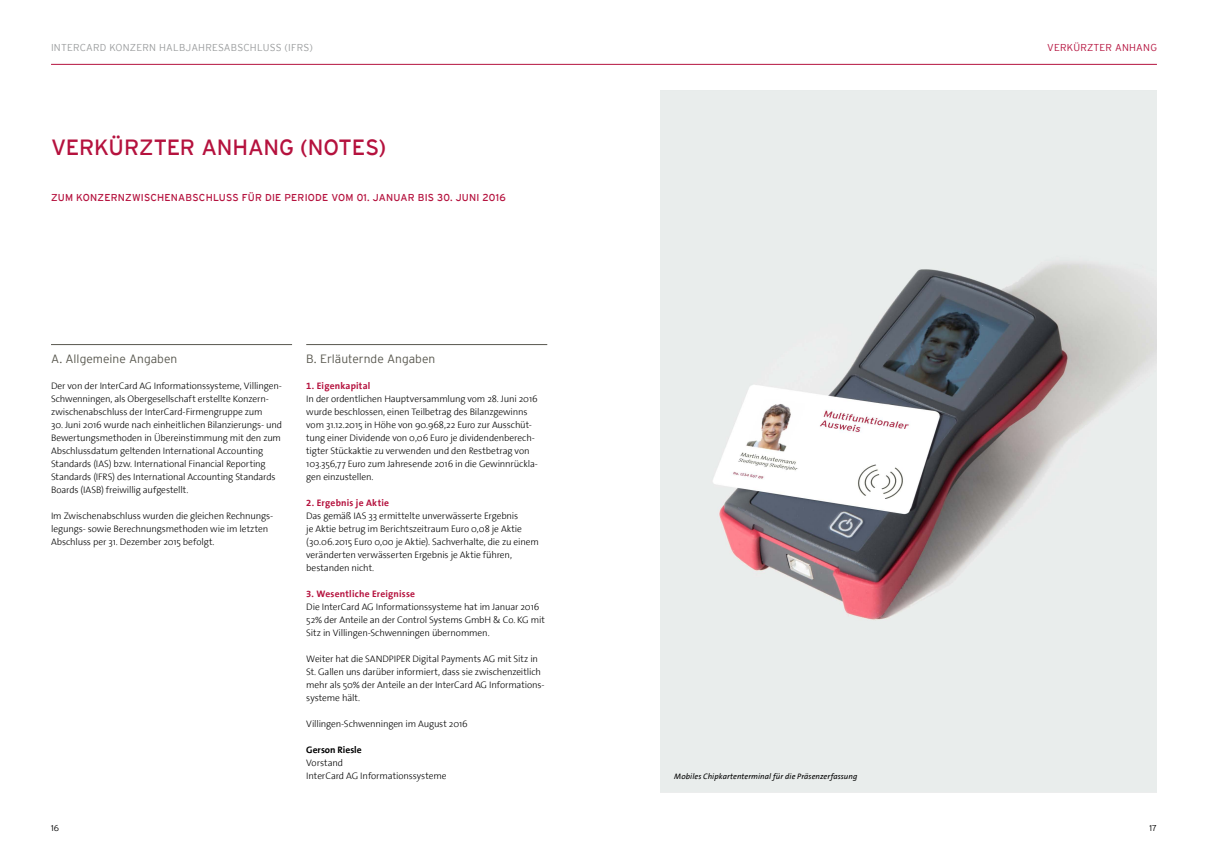
<style>
.page{position:relative;width:1208px;height:859px;background:#fff}
.page>*{position:absolute;margin:0;border:0;box-sizing:border-box;transform-origin:0 0}
.t1{font:22px "Interstate";letter-spacing:-.01em;color:#b5123e}
.t2{font:300 12px "Interstate";color:#58574e}
.t3{font:10px "Interstate";letter-spacing:.02em;color:#b5123e}
.t4{font:300 10px "Interstate";letter-spacing:.02em;color:#9c9e9f}
.t5{font:300 10px "Interstate";letter-spacing:.02em;color:#b5123e}
.t6{font:300 9.5px/13px "The Sans";letter-spacing:-.015em;color:#000}
.t7{font:700 9.5px "The Sans B7";letter-spacing:.02em;color:#b5123e}
.t8{font:700 9.5px "The Sans B7";color:#000}
.t9{font:300 8.5px "Interstate";color:#000}
.t10{font:italic 8px "The Sans";letter-spacing:.01em;color:#000}
</style>
<div class="page">
<img style="left:660px;top:90px;width:497px;height:702px">
<hr style="left:51px;top:64px;width:1106px;height:1px;background:#b5123e">
<hr style="left:51px;top:344px;width:241px;height:1px;background:#58574e">
<hr style="left:306px;top:344px;width:241px;height:1px;background:#58574e">
<p class="t4" style="left:51px;top:42px;width:123px">INTERCARD KONZERN Halb</p>
<p class="t4" style="left:185px;top:42px;width:129px">JAHRESABSCHLUSS (IFRS)</p>
<p class="t5" style="left:1047px;top:42px;width:15px">Verkürzter</p>
<p class="t5" style="left:1115px;top:42px;width:43px">ANHANG</p>
<h1 class="t1" style="left:51px;top:135px;width:337px">VERKÜ RZTER ANHANG (NOTES)</h1>
<p class="t3" style="left:51px;top:192px;width:456px">ZUM KONZERNZWISCH ENABSCH LUSS FÜR DIE PERIODE VOM 01. JANUAR BIS 30. JUNI 2016</p>
<p class="t2" style="left:51px;top:352px;width:128px">A. Allgemeine Angaben</p>
<p class="t6" style="left:51px;top:380px;width:232px">Der von der InterCard AG Informationssysteme, Villingen-<br>Schwenningen, als Obergesellschaft erstellte Konzern&shy;zwischenabschluss der InterCard-Firmengruppe zum</p>
<p class="t6" style="left:51px;top:419px;width:233px">30. Juni 2016 wurde nach einheitlichen Bilanzierungs- und Bewertungsmethoden in Übereinstimmung mit den zum Abschlussdatum geltenden International Accounting Standards (IAS) bzw. International Financial Reporting Standards (IFRS) des International Accounting Standards Boards (IASB) freiwillig aufgestellt.</p>
<p class="t6" style="left:51px;top:510px;width:224px">Im Zwischenabschluss wurden die gleichen Rechnungs&shy;legungs- sowie Berechnungsmethoden wie im letzten<br>Abschluss per 31. Dezember 2015 befolgt.</p>
<p class="t2" style="left:306px;top:352px;width:131px">B. Erläuternde Angaben</p>
<p class="t7" style="left:306px;top:380px;width:66px">1. Eigenkapital</p>
<p class="t6" style="left:306px;top:393px;width:233px">In der ordentlichen Hauptversammlung vom 28. Juni 2016 wurde beschlossen, einen Teilbetrag des Bilanzgewinns vom 31.12.2015 in Höhe von 90.968,22 Euro zur Ausschüt&shy;tung einer Dividende von 0,06 Euro je dividendenberech&shy;tigter Stückaktie zu verwenden und den Restbetrag von 103.356,77 Euro zum Jahresende 2016 in die Gewinnrückla&shy;gen einzustellen.</p>
<p class="t7" style="left:306px;top:497px;width:84px">2. Ergebnis je Aktie</p>
<p class="t6" style="left:306px;top:510px;width:234px">Das gemäß IAS 33 ermittelte unverwässerte Ergebnis<br>je Aktie betrug im Berichtszeitraum Euro 0,08 je Aktie (30.06.2015 Euro 0,00 je Aktie). Sachverhalte, die zu einem veränderten verwässerten Ergebnis je Aktie führen, bestanden nicht.</p>
<p class="t7" style="left:306px;top:588px;width:110px">3. Wesentliche Ereignisse</p>
<p class="t6" style="left:306px;top:601px;width:240px">Die InterCard AG Informationssysteme hat im Januar 2016<br>52% der Anteile an der Control Systems GmbH &amp; Co. KG mit<br>Sitz in Villingen-Schwenningen übernommen.</p>
<p class="t6" style="left:306px;top:653px;width:240px">Weiter hat die SANDPIPER Digital Payments AG mit Sitz in St. Gallen uns darüber informiert, dass sie zwischenzeitlich mehr als 50% der Anteile an der InterCard AG Informations&shy;systeme hält.</p>
<p class="t6" style="left:306px;top:718px;width:163px">Villingen-Schwenningen im August 2016</p>
<p class="t8" style="left:306px;top:744px;width:57px">Gerson Riesle</p>
<p class="t6" style="left:306px;top:757px;width:142px">Vorstand<br>InterCard AG Informationssysteme</p>
<p class="t10" style="left:674px;top:772px;width:184px">Mobiles Chipkartenterminal für die Präsenzerfassung</p>
<p class="t9" style="left:51px;top:823px;width:9px">16</p>
<p class="t9" style="left:1149px;top:823px;width:9px">17</p>
</div>
